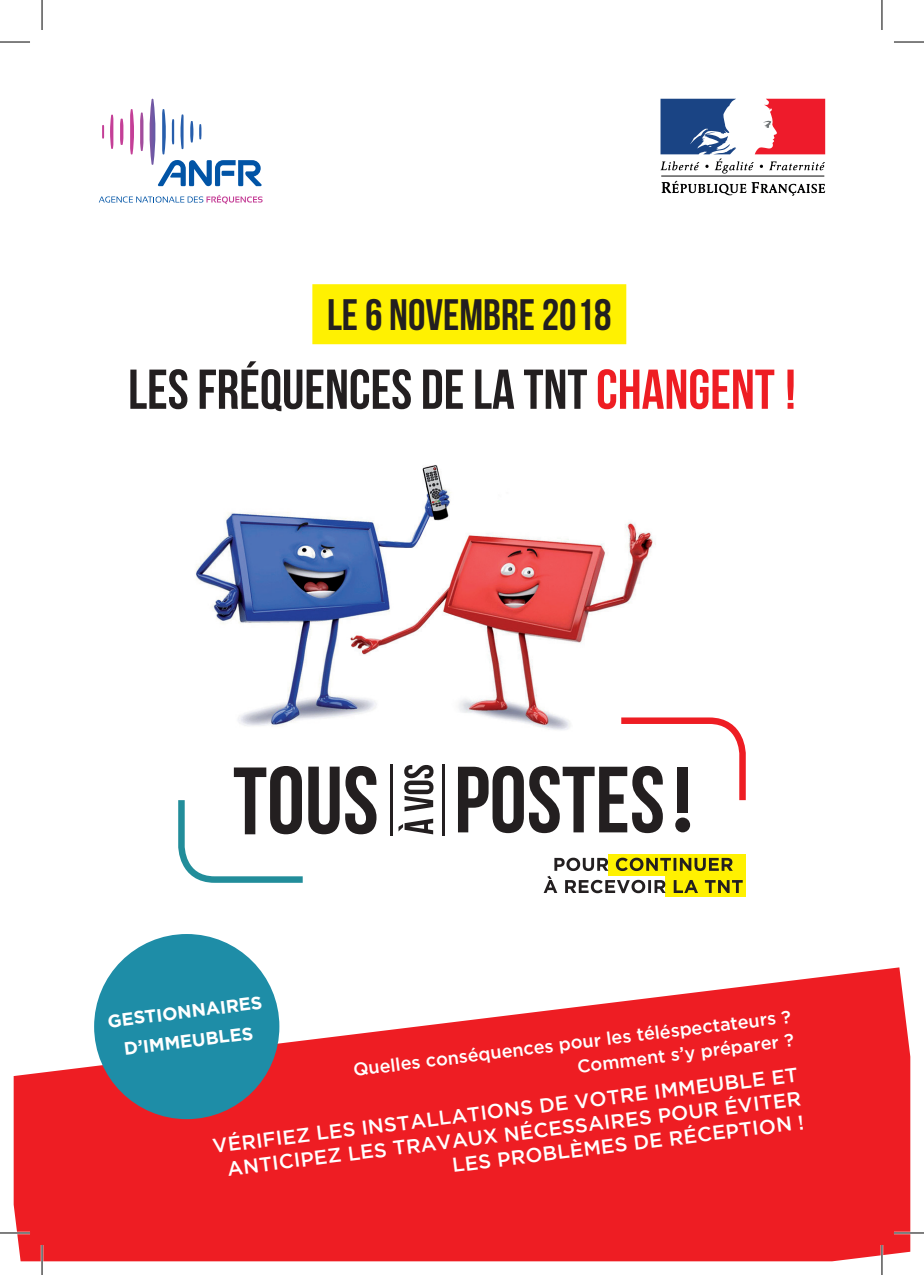
<style>
.page{position:relative;width:924px;height:1275px;background:#fff}
.page>*{position:absolute;margin:0;border:0;box-sizing:border-box;transform-origin:0 0}
.t1{font:56px "Bebas Neue";color:#231f20}
.t2{font:44px "Bebas Neue";color:#231f20}
.t3{font:500 20px/24px "Gotham";color:#fff;text-align:right}
.t4{font:500 18px/24px "Gotham";color:#fff;text-align:right}
.t5{font:700 18px "Gotham";color:#fff}
.s1{color:#ee1d23}
</style>
<div class="page">
<svg style="left:660px;top:99px;width:164px;height:97px"></svg>
<svg style="left:99px;top:195px;width:163px;height:9px"></svg>
<svg style="left:140px;top:112px;width:3px;height:39px"></svg>
<svg style="left:120px;top:119px;width:3px;height:26px"></svg>
<svg style="left:130px;top:109px;width:4px;height:45px"></svg>
<svg style="left:110px;top:115px;width:3px;height:34px"></svg>
<svg style="left:102px;top:125px;width:2px;height:14px"></svg>
<svg style="left:149px;top:99px;width:113px;height:87px"></svg>
<div style="left:312px;top:284px;width:314px;height:60px;background:#fff101"></div>
<svg style="left:14px;top:967px;width:895px;height:294px;background:#f03d42"></svg>
<img style="left:196px;top:465px;width:460px;height:261px">
<svg style="left:345px;top:766px;width:31px;height:68px"></svg>
<hr style="left:390px;top:764px;width:2px;height:71px;background:#231f20">
<hr style="left:442px;top:764px;width:2px;height:71px;background:#231f20">
<svg style="left:398px;top:818px;width:35px;height:16px"></svg>
<svg style="left:404px;top:765px;width:29px;height:46px"></svg>
<svg style="left:178px;top:766px;width:161px;height:117px"></svg>
<svg style="left:458px;top:714px;width:288px;height:119px"></svg>
<div style="left:608px;top:854px;width:137px;height:21px;background:#fff101"></div>
<div style="left:665px;top:875px;width:80px;height:22px;background:#fff101"></div>
<svg style="left:543px;top:857px;width:199px;height:36px"></svg>
<div style="left:94px;top:934px;width:185px;height:185px;background:#1e8da7;border-radius:50%"></div>
<hr style="left:0;top:1231px;width:30px;height:3px;background:#fff">
<hr style="left:893px;top:1231px;width:30px;height:3px;background:#fff">
<hr style="left:41px;top:1245px;width:2px;height:30px;background:#fff">
<hr style="left:880px;top:1245px;width:2px;height:30px;background:#fff">
<hr style="left:0;top:42px;width:30px;height:1px;background:#000">
<hr style="left:893px;top:42px;width:30px;height:1px;background:#000">
<hr style="left:0;top:1232px;width:30px;height:1px;background:#000">
<hr style="left:893px;top:1232px;width:30px;height:1px;background:#000">
<hr style="left:42px;top:0;width:1px;height:30px;background:#000">
<hr style="left:42px;top:1245px;width:1px;height:30px;background:#000">
<hr style="left:881px;top:0;width:1px;height:30px;background:#000">
<hr style="left:881px;top:1245px;width:1px;height:30px;background:#000">
<p class="t2" style="left:327px;top:291px;width:286px">LE 6 NOVEMBRE 2018</p>
<p class="t1" style="left:128px;top:359px;width:669px">LES FRÉQUENCES DE LA TNT <span class="s1">CHANGENT !</span></p>
<p class="t5" style="left:106px;top:1009px;width:157px;rotate:-7deg">GESTIONNAIRES</p>
<p class="t5" style="left:122px;top:1037px;width:131px;rotate:-7deg">D’IMMEUBLES</p>
<p class="t4" style="left:351px;top:1057px;width:442px;rotate:-7deg">Quelles conséquences pour les téléspectateurs ?<br>Comment s’y préparer ?</p>
<p class="t3" style="left:211px;top:1133px;width:591px;rotate:-7deg">VÉRIFIEZ LES INSTALLATIONS DE VOTRE IMMEUBLE ET<br>ANTICIPEZ LES TRAVAUX NÉCESSAIRES POUR ÉVITER<br>LES PROBLÈMES DE RÉCEPTION !</p>
</div>
